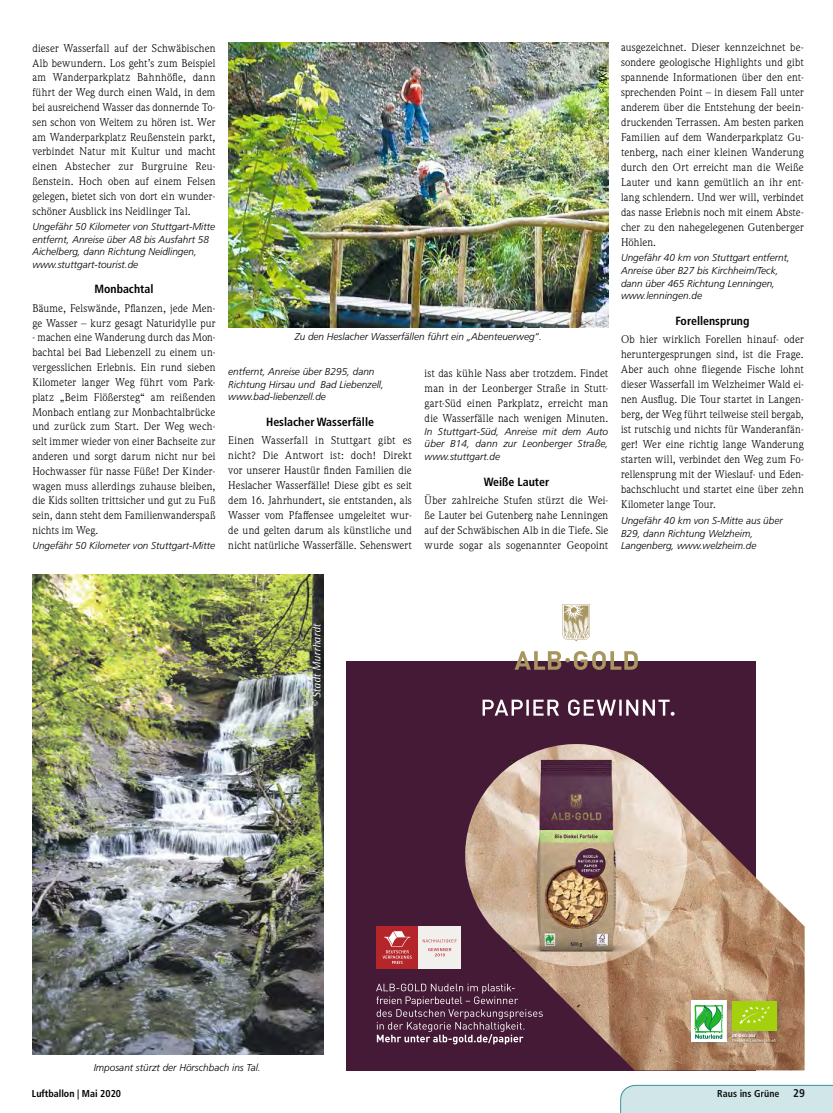
<style>
.page{position:relative;width:833px;height:1113px;background:#fff}
.page>*{position:absolute;margin:0;border:0;box-sizing:border-box;transform-origin:0 0}
.t1{font:700 condensed 11.88px "Frutiger";color:#000}
.t2{font:italic 11.25px "Rotis Semi Sans";color:#fff}
.t3{font:11px/15px "Weidemann ITC Pro";letter-spacing:.01em;color:#000;text-align:justify}
.t4{font:italic 300 10px/12.8px "Frutiger";color:#000}
.t5{font:700 condensed 10px "Frutiger";color:#000}
.t6{font:700 condensed 10px "Frutiger";color:#0f1414}
.s1{font-size:11.25px}
</style>
<div class="page">
<svg style="left:620px;top:1084px;width:213px;height:29px;background:#cde3e5"></svg>
<img style="left:228px;top:43px;width:380px;height:284px">
<svg style="left:599px;top:66px;width:7px;height:27px"></svg>
<div style="left:346px;top:661px;width:409px;height:409px;background:#451a36"></div>
<img style="left:504px;top:778px;width:300px;height:292px">
<img style="left:465px;top:744px;width:222px;height:222px;border-radius:109px">
<img style="left:508px;top:760px;width:135px;height:183px">
<img style="left:508px;top:943px;width:135px;height:9px">
<svg style="left:376px;top:983px;width:167px;height:61px"></svg>
<img style="left:685px;top:995px;width:51px;height:57px">
<div style="left:691px;top:1000px;width:35px;height:42px;background:#fff"></div>
<svg style="left:694px;top:1004px;width:29px;height:34px"></svg>
<img style="left:727px;top:995px;width:59px;height:45px">
<div style="left:732px;top:1000px;width:44px;height:30px;background:#a3d10d"></div>
<svg style="left:739px;top:1006px;width:31px;height:18px"></svg>
<svg style="left:732px;top:1033px;width:44px;height:10px"></svg>
<svg style="left:514px;top:651px;width:124px;height:19px"></svg>
<svg style="left:562px;top:604px;width:28px;height:37px"></svg>
<svg style="left:482px;top:699px;width:192px;height:17px"></svg>
<div style="left:376px;top:926px;width:42px;height:43px;background:#b5262b"></div>
<svg style="left:382px;top:931px;width:30px;height:33px"></svg>
<div style="left:418px;top:926px;width:43px;height:43px;background:#f2f0ed"></div>
<svg style="left:423px;top:939px;width:34px;height:3px"></svg>
<svg style="left:428px;top:948px;width:23px;height:8px"></svg>
<img style="left:32px;top:574px;width:291px;height:480px">
<p class="t3" style="left:32px;top:40px;width:185px">dieser Wasserfall auf der Schwäbischen Alb bewundern. Los geht’s zum Beispiel am Wanderparkplatz Bahnhöfle, dann führt der Weg durch einen Wald, in dem bei ausreichend Wasser das donnernde To&shy;sen schon von Weitem zu hören ist. Wer am Wanderparkplatz Reußenstein parkt, verbindet Natur mit Kultur und macht einen Abstecher zur Burgruine Reu&shy;ßenstein. Hoch oben auf einem Felsen gelegen, bietet sich von dort ein wunder&shy;schöner Ausblick ins Neidlinger Tal.</p>
<p class="t4" style="left:32px;top:220px;width:184px">Ungefähr 50 Kilometer von Stuttgart-Mitte entfernt, Anreise über A8 bis Ausfahrt 58<br>Aichelberg, dann Richtung Neidlingen, www.stuttgart-tourist.de</p>
<p class="t1" style="left:94px;top:282px;width:60px">Monbachtal</p>
<p class="t3" style="left:32px;top:300px;width:185px">Bäume, Felswände, Pflanzen, jede Men&shy;ge Wasser – kurz gesagt Naturidylle pur</p>
<p class="t3" style="left:32px;top:330px;width:185px">- machen eine Wanderung durch das Mon&shy;bachtal bei Bad Liebenzell zu einem un&shy;vergesslichen Erlebnis. Ein rund sieben Kilometer langer Weg führt vom Park&shy;platz „Beim Flößersteg“ am reißenden Monbach entlang zur Monbachtalbrücke und zurück zum Start. Der Weg wech&shy;selt immer wieder von einer Bachseite zur anderen und sorgt darum nicht nur bei Hochwasser für nasse Füße! Der Kinder&shy;wagen muss allerdings zuhause bleiben, die Kids sollten trittsicher und gut zu Fuß sein, dann steht dem Familienwanderspaß nichts im Weg.</p>
<p class="t4" style="left:32px;top:539px;width:184px">Ungefähr 50 Kilometer von Stuttgart-Mitte</p>
<p class="t4" style="left:295px;top:330px;width:249px">Zu den Heslacher Wasserfällen führt ein „Abenteuerweg“.</p>
<p class="t4" style="left:228px;top:365px;width:157px">entfernt, Anreise über B295, dann<br>Richtung Hirsau und Bad Liebenzell, www.bad-liebenzell.de</p>
<p class="t1" style="left:266px;top:415px;width:109px">Heslacher Wasserfälle</p>
<p class="t3" style="left:228px;top:433px;width:185px">Einen Wasserfall in Stuttgart gibt es nicht? Die Antwort ist: doch! Direkt vor unserer Haustür finden Familien die Heslacher Wasserfälle! Diese gibt es seit dem 16. Jahrhundert, sie entstanden, als Wasser vom Pfaffensee umgeleitet wur&shy;de und gelten darum als künstliche und nicht natürliche Wasserfälle. Sehenswert</p>
<p class="t3" style="left:424px;top:365px;width:185px">ist das kühle Nass aber trotzdem. Findet man in der Leonberger Straße in Stutt&shy;gart-Süd einen Parkplatz, erreicht man die Wasserfälle nach wenigen Minuten.</p>
<p class="t4" style="left:424px;top:425px;width:185px;text-align:justify">In Stuttgart-Süd, Anreise mit dem Auto über B14, dann zur Leonberger Straße, www.stuttgart.de</p>
<p class="t1" style="left:484px;top:475px;width:67px">Weiße Lauter</p>
<p class="t3" style="left:424px;top:493px;width:185px">Über zahlreiche Stufen stürzt die Wei&shy;ße Lauter bei Gutenberg nahe Lenningen auf der Schwäbischen Alb in die Tiefe. Sie wurde sogar als sogenannter Geopoint</p>
<p class="t3" style="left:621px;top:39px;width:184px">ausgezeichnet. Dieser kennzeichnet be&shy;sondere geologische Highlights und gibt spannende Informationen über den ent&shy;sprechenden Point – in diesem Fall unter anderem über die Entstehung der beein&shy;druckenden Terrassen. Am besten parken Familien auf dem Wanderparkplatz Gu&shy;tenberg, nach einer kleinen Wanderung durch den Ort erreicht man die Weiße Lauter und kann gemütlich an ihr ent&shy;lang schlendern. Und wer will, verbindet das nasse Erlebnis noch mit einem Abste&shy;cher zu den nahegelegenen Gutenberger Höhlen.</p>
<p class="t4" style="left:621px;top:251px;width:170px">Ungefähr 40 km von Stuttgart entfernt,<br>Anreise über B27 bis Kirchheim/Teck, dann über 465 Richtung Lenningen, www.lenningen.de</p>
<p class="t1" style="left:675px;top:314px;width:75px">Forellensprung</p>
<p class="t3" style="left:621px;top:332px;width:184px">Ob hier wirklich Forellen hinauf- oder heruntergesprungen sind, ist die Frage.<br>Aber auch ohne fliegende Fische lohnt dieser Wasserfall im Welzheimer Wald ei&shy;nen Ausflug. Die Tour startet in Langen&shy;berg, der Weg führt teilweise steil bergab, ist rutschig und nichts für Wanderanfän&shy;ger! Wer eine richtig lange Wanderung starten will, verbindet den Weg zum Fo&shy;rellensprung mit der Wieslauf- und Eden&shy;bachschlucht und startet eine über zehn Kilometer lange Tour.</p>
<p class="t4" style="left:621px;top:514px;width:163px">Ungefähr 40 km von S-Mitte aus über<br>B29, dann Richtung Welzheim,<br>Langenberg, www.welzheim.de</p>
<p class="t2" style="left:310px;top:707px;width:85px;rotate:-90deg">© Stadt Murrhardt</p>
<p class="t4" style="left:94px;top:1061px;width:168px">Imposant stürzt der Hörschbach ins Tal.</p>
<p class="t5" style="left:32px;top:1087px;width:91px">Luftballon | Mai 2020</p>
<p class="t6" style="left:717px;top:1087px;width:89px">Raus ins Grüne <span class="s1">29</span></p>
</div>
